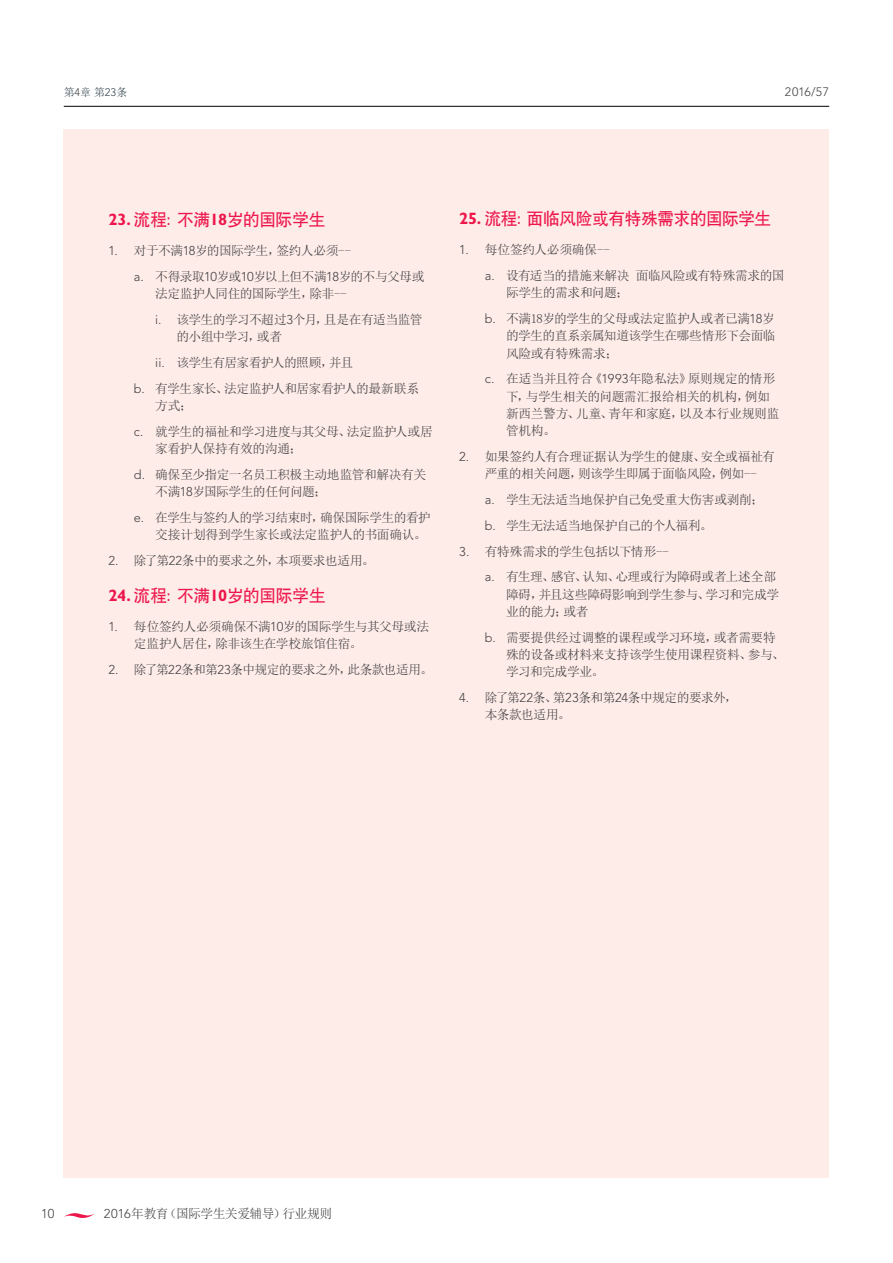
<style>
.page{position:relative;width:893px;height:1263px;background:#fff}
.page>*{position:absolute;margin:0;border:0;box-sizing:border-box;transform-origin:0 0}
.t1{font:16.5px "SIL Hei Med Jian";letter-spacing:-.01em;color:#ed174c}
.t2{font:12.75px/17.2px "Sim Sun";letter-spacing:-.035em;color:#414042}
.t3{font:12.75px "Sim Sun";letter-spacing:-.055em;color:#414042}
.t4{font:300 12.75px "Avenir LT Pro";color:#414042}
.t5{font:300 12.15px "Avenir LT Pro";letter-spacing:.035em;color:#414042}
.Body{font:10.95px "Sim Sun";color:#34454f}
.s1{font-family:"Avenir LT Pro";font-weight:300;color:#414042}
.s2{font-family:"Avenir LT Pro";font-weight:300}
.s3{font-family:"Gill Sans Maori";font-weight:700}
</style>
<div class="page">
<hr style="left:64px;top:106px;width:765px;height:1px;background:#000">
<div style="left:64px;top:130px;width:765px;height:1048px;background:#feece8"></div>
<svg style="left:64px;top:1213px;width:30px;height:5px"></svg>
<p class="Body" style="left:64px;top:87px;width:65px">第<span class="s1">4</span>章第<span class="s2">23</span>条</p>
<p class="t5" style="left:785px;top:85px;width:46px">2016/57</p>
<p class="t1" style="left:108px;top:208px;width:218px"><span class="s3">23.</span> 流程：不满<span class="s3">18</span>岁的国际学生</p>
<p class="t2" style="left:108px;top:242px;width:244px"><span class="s2">1.</span> 对于不满<span class="s2">18</span>岁的国际学生，签约人必须--</p>
<p class="t2" style="left:155px;top:268px;width:271px;text-indent:-21px"><span class="s2">a.</span> 不得录取<span class="s2">10</span>岁或<span class="s2">10</span>岁以上但不满<span class="s2">18</span>岁的不与父母或法定监护人同住的国际学生，除非--</p>
<p class="t2" style="left:176px;top:311px;width:248px;text-indent:-21px"><span class="s2">i.</span> 该学生的学习不超过<span class="s2">3</span>个月，且是在有适当监管的小组中学习，或者</p>
<p class="t3" style="left:155px;top:356px;width:199px"><span class="s2">ii.</span> 该学生有居家看护人的照顾，并且</p>
<p class="t2" style="left:155px;top:379px;width:265px;text-indent:-21px"><span class="s2">b.</span> 有学生家长、法定监护人和居家看护人的最新联系方式；</p>
<p class="t2" style="left:155px;top:422px;width:279px;text-indent:-21px"><span class="s2">c.</span> 就学生的福祉和学习进度与其父母、法定监护人或居家看护人保持有效的沟通；</p>
<p class="t2" style="left:155px;top:465px;width:272px;text-indent:-21px"><span class="s2">d.</span> 确保至少指定一名员工积极主动地监管和解决有关不满<span class="s2">18</span>岁国际学生的任何问题；</p>
<p class="t2" style="left:155px;top:508px;width:277px;text-indent:-21px"><span class="s2">e.</span> 在学生与签约人的学习结束时，确保国际学生的看护交接计划得到学生家长或法定监护人的书面确认。</p>
<p class="t2" style="left:108px;top:551px;width:268px"><span class="s2">2.</span> 除了第<span class="s2">22</span>条中的要求之外，本项要求也适用。</p>
<p class="t1" style="left:108px;top:585px;width:219px"><span class="s3">24.</span> 流程：不满<span class="s3">10</span>岁的国际学生</p>
<p class="t2" style="left:134px;top:618px;width:297px;text-indent:-26px"><span class="s2">1.</span> 每位签约人必须确保不满<span class="s2">10</span>岁的国际学生与其父母或法定监护人居住，除非该生在学校旅馆住宿。</p>
<p class="t2" style="left:108px;top:661px;width:326px"><span class="s2">2.</span> 除了第<span class="s2">22</span>条和第<span class="s2">23</span>条中规定的要求之外，此条款也适用。</p>
<p class="t1" style="left:459px;top:208px;width:313px"><span class="s3">25.</span> 流程：面临风险或有特殊需求的国际学生</p>
<p class="t2" style="left:459px;top:241px;width:152px"><span class="s2">1.</span> 每位签约人必须确保--</p>
<p class="t2" style="left:506px;top:267px;width:280px;text-indent:-21px"><span class="s2">a.</span> 设有适当的措施来解决 面临风险或有特殊需求的国际学生的需求和问题；</p>
<p class="t2" style="left:506px;top:310px;width:271px;text-align:justify;text-indent:-21px"><span class="s2">b.</span> 不满18岁的学生的父母或法定监护人或者已满<span class="s2">18</span>岁的学生的直系亲属知道该学生在哪些情形下会面临风险或有特殊需求；</p>
<p class="t2" style="left:506px;top:370px;width:275px;text-indent:-21px"><span class="s2">c.</span> 在适当并且符合《<span class="s2">1993</span>年隐私法》原则规定的情形下，与学生相关的问题需汇报给相关的机构，例如新西兰警方、儿童、青年和家庭，以及本行业规则监管机构。</p>
<p class="t2" style="left:459px;top:448px;width:317px;text-align:center"><span class="s2">2.</span> 如果签约人有合理证据认为学生的健康、安全或福祉有严重的相关问题，则该学生即属于面临风险，例如--</p>
<p class="t2" style="left:485px;top:491px;width:281px"><span class="s2">a.</span> 学生无法适当地保护自己免受重大伤害或剥削；</p>
<p class="t2" style="left:485px;top:517px;width:229px"><span class="s2">b.</span> 学生无法适当地保护自己的个人福利。</p>
<p class="t2" style="left:459px;top:542px;width:211px"><span class="s2">3.</span> 有特殊需求的学生包括以下情形--</p>
<p class="t2" style="left:506px;top:568px;width:275px;text-indent:-21px"><span class="s2">a.</span> 有生理、感官、认知、心理或行为障碍或者上述全部障碍，并且这些障碍影响到学生参与、学习和完成学业的能力；或者</p>
<p class="t2" style="left:506px;top:628px;width:280px;text-indent:-21px"><span class="s2">b.</span> 需要提供经过调整的课程或学习环境，或者需要特殊的设备或材料来支持该学生使用课程资料、参与、学习和完成学业。</p>
<p class="t2" style="left:485px;top:689px;width:254px;text-indent:-26px"><span class="s2">4.</span> 除了第<span class="s2">22</span>条、第<span class="s2">23</span>条和第<span class="s2">24</span>条中规定的要求外，本条款也适用。</p>
<p class="t4" style="left:41px;top:1206px;width:15px">10</p>
<p class="t2" style="left:104px;top:1205px;width:230px"><span class="s2">2016</span>年教育（国际学生关爱辅导）行业规则</p>
</div>
